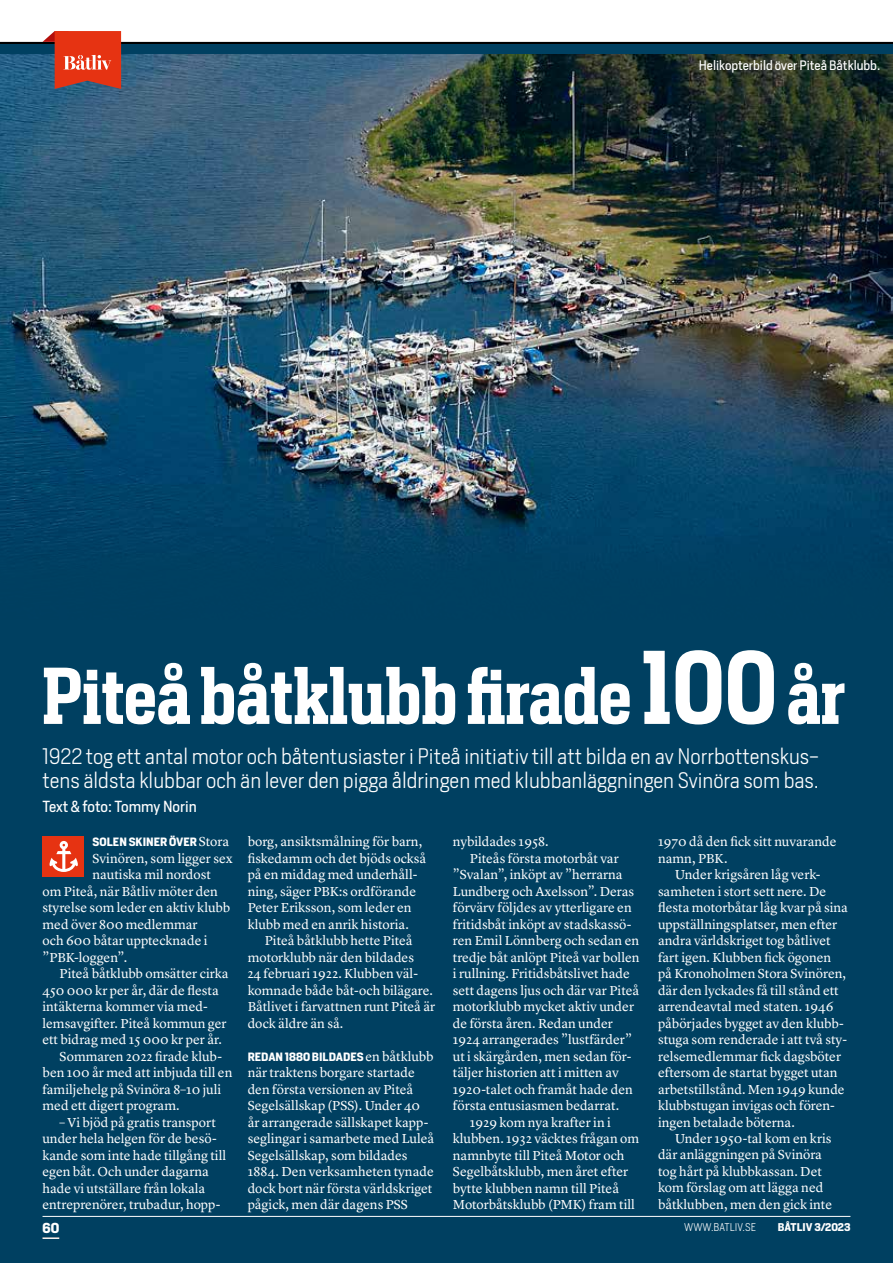
<style>
.page{position:relative;width:893px;height:1263px;background:#fff}
.page>*{position:absolute;margin:0;border:0;box-sizing:border-box;transform-origin:0 0}
.t1{font:600 75px "Heron Serif Cond";color:#fff}
.t2{font:300 21px/24px "Heron Sans";color:#fff}
.t3{font:15px "Heron Sans";color:#fff}
.t4{font:13.5px/16.5px "Lyon Text";color:#fff}
.t5{font:700 13.5px "Heron Serif";color:#fff}
.t6{font:12.75px "Heron Sans";color:#fff}
.t7{font:700 11.25px "Heron Sans";color:#fff}
.t8{font:300 10.5px "Heron Sans";color:#fff}
.t9{font:700 10.5px "Heron Sans";color:#fff}
.s1{font-size:97.5px}
.s2{font-family:"Lyon Text";font-weight:400;font-size:13.5px}
</style>
<div class="page">
<hr style="left:0;top:42px;width:893px;height:3px;background:#000">
<div style="left:0;top:45px;width:893px;height:1218px;background:#004061"></div>
<img style="left:0;top:54px;width:893px;height:500px">
<div style="left:43px;top:836px;width:41px;height:40px;background:#e63312"></div>
<svg style="left:49px;top:841px;width:29px;height:31px"></svg>
<svg style="left:43px;top:31px;width:78px;height:58px;background:#c34937"></svg>
<hr style="left:43px;top:1216px;width:807px;height:1px;background:#fff">
<svg style="left:42px;top:1237px;width:17px;height:2px"></svg>
<p class="t6" style="left:699px;top:57px;width:183px">Helikopterbild över Piteå Båtklubb.</p>
<h1 class="t1" style="left:43px;top:647px;width:804px">Piteå båtklubb firade <span class="s1">100</span> år</h1>
<h2 class="t2" style="left:43px;top:744px;width:778px">1922 tog ett antal motor och båtentusiaster i Piteå initiativ till att bilda en av Norrbottenskus&shy;tens äldsta klubbar och än lever den pigga åldringen med klubbanläggningen Svinöra som bas.</h2>
<p class="t3" style="left:43px;top:797px;width:156px">Text &amp; foto: Tommy Norin</p>
<p class="t7" style="left:93px;top:834px;width:138px">SOLEN SKINER ÖVER <span class="s2">Stora</span></p>
<p class="t4" style="left:93px;top:849px;width:142px">Svinören, som ligger sex</p>
<p class="t4" style="left:93px;top:865px;width:120px">nautiska mil nordost</p>
<p class="t4" style="left:43px;top:882px;width:177px">om Piteå, när Båtliv möter den</p>
<p class="t4" style="left:43px;top:898px;width:189px">styrelse som leder en aktiv klubb</p>
<p class="t4" style="left:43px;top:915px;width:157px">med över 800 medlemmar</p>
<p class="t4" style="left:43px;top:931px;width:167px">och 600 båtar upptecknade i</p>
<p class="t4" style="left:43px;top:948px;width:86px">”PBK-loggen”.</p>
<p class="t4" style="left:60px;top:964px;width:170px">Piteå båtklubb omsätter cirka</p>
<p class="t4" style="left:43px;top:981px;width:178px">450 000 kr per år, där de flesta</p>
<p class="t4" style="left:43px;top:997px;width:167px">intäkterna kommer via med-</p>
<p class="t4" style="left:43px;top:1014px;width:186px">lemsavgifter. Piteå kommun ger</p>
<p class="t4" style="left:43px;top:1030px;width:181px">ett bidrag med 15 000 kr per år.</p>
<p class="t4" style="left:60px;top:1047px;width:164px">Sommaren 2022 firade klub-</p>
<p class="t4" style="left:43px;top:1063px;width:191px">ben 100 år med att inbjuda till en</p>
<p class="t4" style="left:43px;top:1080px;width:180px">familjehelg på Svinöra 8–10 juli</p>
<p class="t4" style="left:43px;top:1096px;width:139px">med ett digert program.</p>
<p class="t4" style="left:43px;top:1113px;width:185px;text-indent:17px">– Vi bjöd på gratis transport under hela helgen för de besö&shy;kande som inte hade tillgång till egen båt. Och under dagarna hade vi utställare från lokala entreprenörer, trubadur, hopp-</p>
<p class="t4" style="left:658px;top:832px;width:180px">1970 då den fick sitt nuvarande namn, PBK.</p>
<p class="t4" style="left:658px;top:865px;width:192px;text-indent:17px">Under krigsåren låg verk&shy;samheten i stort sett nere. De flesta motorbåtar låg kvar på sina uppställningsplatser, men efter andra världskriget tog båtlivet fart igen. Klubben fick ögonen på Kronoholmen Stora Svinören, där den lyckades få till stånd ett arrendeavtal med staten. 1946 påbörjades bygget av den klubb&shy;stuga som renderade i att två sty&shy;relsemedlemmar fick dagsböter eftersom de startat bygget utan arbetstillstånd. Men 1949 kunde klubbstugan invigas och fören&shy;ingen betalade böterna.</p>
<p class="t4" style="left:658px;top:1129px;width:176px;text-indent:17px">Under 1950-tal kom en kris där anläggningen på Svinöra tog hårt på klubbkassan. Det kom förslag om att lägga ned båtklubben, men den gick inte</p>
<p class="t4" style="left:248px;top:832px;width:180px">borg, ansiktsmålning för barn, fiskedamm och det bjöds också på en middag med underhåll&shy;ning, säger PBK:s ordförande<br>Peter Eriksson, som leder en klubb med en anrik historia.</p>
<p class="t4" style="left:248px;top:931px;width:189px;text-indent:17px">Piteå båtklubb hette Piteå motorklubb när den bildades<br>24 februari 1922. Klubben väl&shy;komnade både båt-och bilägare.<br>Båtlivet i farvattnen runt Piteå är dock äldre än så.</p>
<p class="t7" style="left:248px;top:1049px;width:187px">REDAN 1880 BILDADES <span class="s2">en båtklubb</span></p>
<p class="t4" style="left:248px;top:1063px;width:188px">när traktens borgare startade den första versionen av Piteå<br>Segelsällskap (PSS). Under 40 år arrangerade sällskapet kapp&shy;seglingar i samarbete med Luleå<br>Segelsällskap, som bildades<br>1884. Den verksamheten tynade dock bort när första världskriget pågick, men där dagens PSS</p>
<p class="t4" style="left:453px;top:832px;width:97px">nybildades 1958.</p>
<p class="t4" style="left:470px;top:849px;width:150px">Piteås första motorbåt var</p>
<p class="t4" style="left:453px;top:865px;width:171px">”Svalan”, inköpt av ”herrarna</p>
<p class="t4" style="left:453px;top:882px;width:183px">Lundberg och Axelsson”. Deras</p>
<p class="t4" style="left:453px;top:898px;width:180px">förvärv följdes av ytterligare en</p>
<p class="t4" style="left:453px;top:915px;width:180px">fritidsbåt inköpt av stadskassö-</p>
<p class="t4" style="left:453px;top:931px;width:188px">ren Emil Lönnberg och sedan en</p>
<p class="t4" style="left:453px;top:948px;width:188px">tredje båt anlöpt Piteå var bollen</p>
<p class="t4" style="left:453px;top:964px;width:179px">i rullning. Fritidsbåtslivet hade</p>
<p class="t4" style="left:453px;top:981px;width:188px">sett dagens ljus och där var Piteå</p>
<p class="t4" style="left:453px;top:997px;width:183px">motorklubb mycket aktiv under</p>
<p class="t4" style="left:453px;top:1014px;width:161px">de första åren. Redan under</p>
<p class="t4" style="left:453px;top:1030px;width:181px">1924 arrangerades ”lustfärder”</p>
<p class="t4" style="left:453px;top:1047px;width:180px">ut i skärgården, men sedan för-</p>
<p class="t4" style="left:453px;top:1063px;width:167px">täljer historien att i mitten av</p>
<p class="t4" style="left:453px;top:1080px;width:181px">1920-talet och framåt hade den</p>
<p class="t4" style="left:453px;top:1096px;width:168px">första entusiasmen bedarrat.</p>
<p class="t4" style="left:470px;top:1113px;width:142px">1929 kom nya krafter in i</p>
<p class="t4" style="left:453px;top:1129px;width:188px">klubben. 1932 väcktes frågan om</p>
<p class="t4" style="left:453px;top:1146px;width:173px">namnbyte till Piteå Motor och</p>
<p class="t4" style="left:453px;top:1162px;width:177px">Segelbåtsklubb, men året efter</p>
<p class="t4" style="left:453px;top:1179px;width:168px">bytte klubben namn till Piteå</p>
<p class="t4" style="left:453px;top:1195px;width:184px">Motorbåtsklubb (PMK) fram till</p>
<p class="t5" style="left:43px;top:1219px;width:18px">60</p>
<p class="t8" style="left:684px;top:1220px;width:73px">WWW.BATLIV.SE</p>
<p class="t9" style="left:778px;top:1220px;width:74px">BÅTLIV 3/2023</p>
</div>
